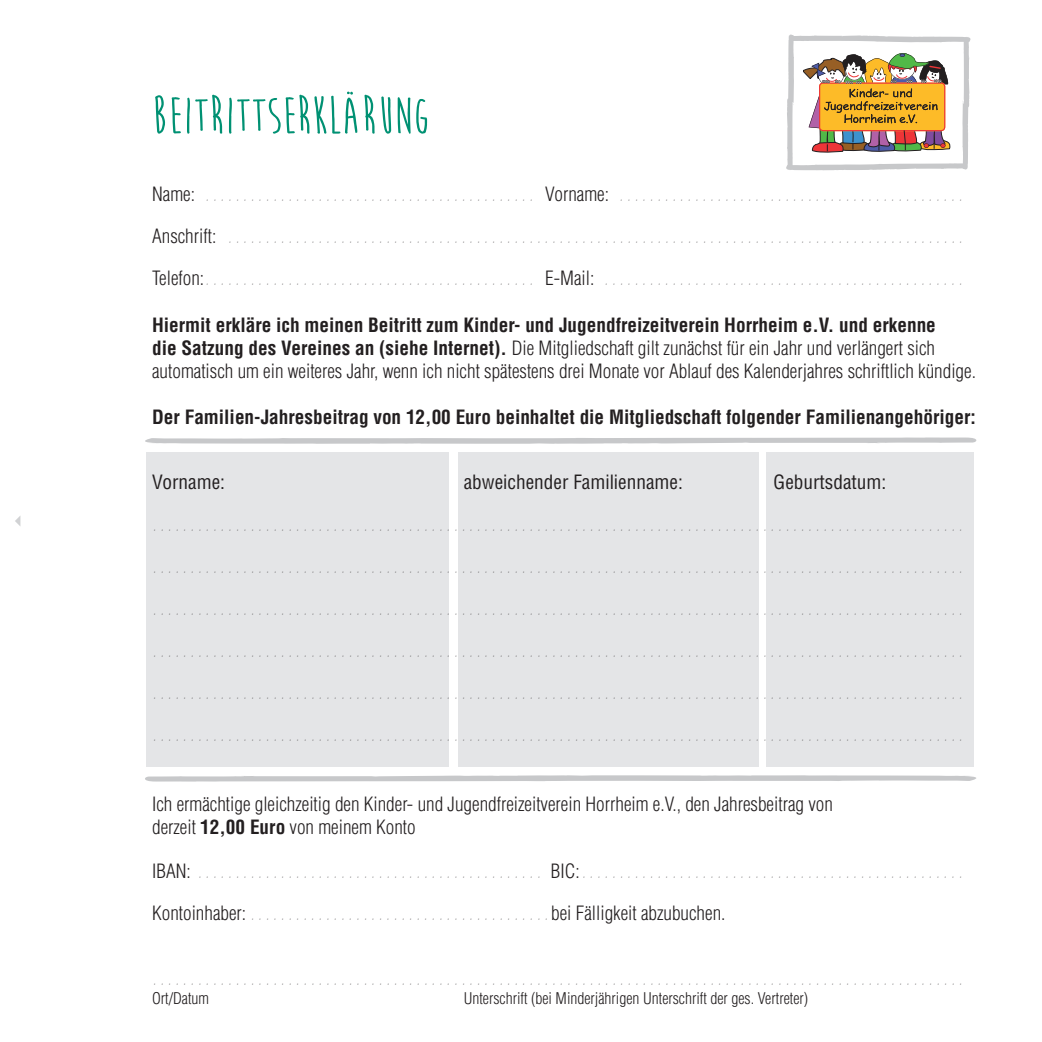
<style>
.page{position:relative;width:1042px;height:1042px;background:#fff}
.page>*{position:absolute;margin:0;border:0;box-sizing:border-box;transform-origin:0 0}
.t1{font:700 52.5px "Moon Flower";color:#009173}
.t2{font:28px/42px "Moon Flower";color:#231f20;text-align:justify}
.t3{font:300 condensed 19.25px/23.1px "Helvetica";color:#231f20}
.t4{font:700 condensed 19.25px "Helvetica";color:#231f20}
.t5{font:condensed 19.25px "Helvetica";color:#231f20}
.t6{font:300 condensed 15.75px "Helvetica";color:#231f20}
.s1{font-family:"Helvetica";font-weight:300;font-stretch:condensed;font-size:19.25px}
.s2{font-weight:700}
</style>
<div class="page">
<svg style="left:145px;top:437px;width:832px;height:7px"></svg>
<svg style="left:145px;top:775px;width:831px;height:6px;background:#cfd0d1"></svg>
<div style="left:146px;top:452px;width:303px;height:315px;background:#e4e5e7"></div>
<div style="left:458px;top:452px;width:300px;height:315px;background:#e4e5e7"></div>
<div style="left:766px;top:452px;width:208px;height:315px;background:#e4e5e7"></div>
<svg style="left:786px;top:34px;width:185px;height:137px"></svg>
<svg style="left:15px;top:516px;width:5px;height:10px"></svg>
<h1 class="t1" style="left:152px;top:89px;width:280px">BEITRITTSERKLÄRUNG</h1>
<p class="t2" style="left:152px;top:171px;width:813px"><span class="s1">Name:</span> ............................................ <span class="s1">Vorname:</span> ..............................................<br><span class="s1">Anschrift:</span> ..................................................................................................<br><span class="s1">Telefon:</span>............................................ <span class="s1">E-Mail:</span> ................................................</p>
<p class="t3" style="left:152px;top:313px;width:825px"><span class="s2">Hiermit erkläre ich meinen Beitritt zum Kinder- und Jugendfreizeitverein Horrheim e.V. und erkenne<br>die Satzung des Vereines an (siehe Internet).</span> Die Mitgliedschaft gilt zunächst für ein Jahr und verlängert sich automatisch um ein weiteres Jahr, wenn ich nicht spätestens drei Monate vor Ablauf des Kalenderjahres schriftlich kündige.</p>
<p class="t4" style="left:152px;top:405px;width:825px">Der Familien-Jahresbeitrag von 12,00 Euro beinhaltet die Mitgliedschaft folgender Familienangehöriger:</p>
<p class="t5" style="left:152px;top:470px;width:74px">Vorname:</p>
<p class="t5" style="left:464px;top:470px;width:221px">abweichender Familienname:</p>
<p class="t5" style="left:773px;top:470px;width:114px">Geburtsdatum:</p>
<p class="t2" style="left:152px;top:501px;width:813px">............................................................................................................ ............................................................................................................ ............................................................................................................ ............................................................................................................ ............................................................................................................ ............................................................................................................</p>
<p class="t3" style="left:152px;top:792px;width:682px">Ich ermächtige gleichzeitig den Kinder- und Jugendfreizeitverein Horrheim e.V., den Jahresbeitrag von derzeit <span class="s2">12,00 Euro</span> von meinem Konto</p>
<p class="t2" style="left:152px;top:848px;width:813px"><span class="s1">IBAN:</span> .............................................. <span class="s1">BIC:</span>...................................................<br><span class="s1">Kontoinhaber:</span> ........................................<span class="s1">bei Fälligkeit abzubuchen.</span></p>
<p class="t2" style="left:152px;top:955px;width:813px">............................................................................................................</p>
<p class="t6" style="left:152px;top:988px;width:58px">Ort/Datum</p>
<p class="t6" style="left:464px;top:988px;width:346px">Unterschrift (bei Minderjährigen Unterschrift der ges. Vertreter)</p>
</div>
